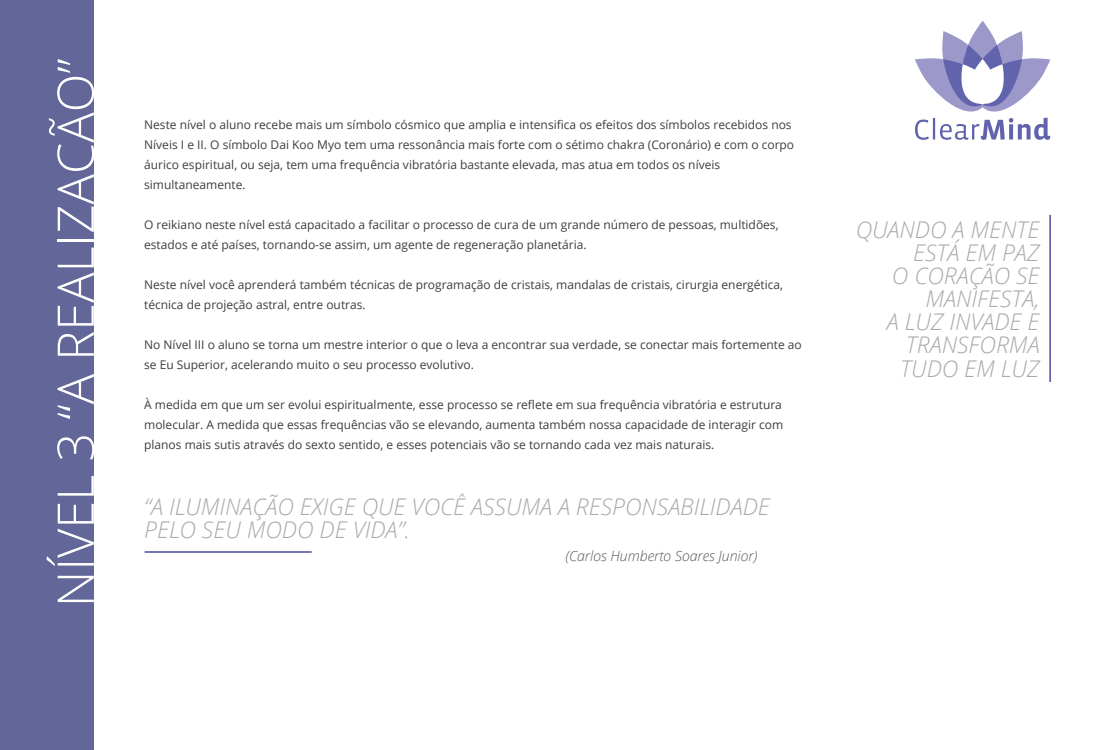
<style>
.page{position:relative;width:1100px;height:750px;background:#fff}
.page>*{position:absolute;margin:0;border:0;box-sizing:border-box;transform-origin:0 0}
.t1{font:300 50.6px "Open Sans";color:#fff}
.t2{font:italic 300 23px/23.1px "Open Sans";color:#a8a9ad;text-align:right}
.t3{font:italic 300 14.1px "Open Sans";color:#57585a}
.t4{font:12px/20px "Open Sans";color:#3e3e3f}
</style>
<div class="page">
<div style="left:0;top:0;width:94px;height:750px;background:#626698"></div>
<svg style="left:915px;top:21px;width:135px;height:119px"></svg>
<hr style="left:1049px;top:215px;width:2px;height:167px;background:#6164ad">
<hr style="left:145px;top:551px;width:167px;height:2px;background:#6164ad">
<h1 class="t1" style="left:41px;top:607px;width:550px;rotate:-90deg">NÍVEL 3 “A REALIZAÇÃO”</h1>
<p class="t4" style="left:144px;top:114px;width:651px">Neste nível o aluno recebe mais um símbolo cósmico que amplia e intensifica os efeitos dos símbolos recebidos nos Níveis I e II. O símbolo Dai Koo Myo tem uma ressonância mais forte com o sétimo chakra (Coronário) e com o corpo áurico espiritual, ou seja, tem uma frequência vibratória bastante elevada, mas atua em todos os níveis simultaneamente.</p>
<p class="t4" style="left:144px;top:214px;width:636px">O reikiano neste nível está capacitado a facilitar o processo de cura de um grande número de pessoas, multidões, estados e até países, tornando-se assim, um agente de regeneração planetária.</p>
<p class="t4" style="left:144px;top:274px;width:641px">Neste nível você aprenderá também técnicas de programação de cristais, mandalas de cristais, cirurgia energética, técnica de projeção astral, entre outras.</p>
<p class="t4" style="left:144px;top:334px;width:659px">No Nível III o aluno se torna um mestre interior o que o leva a encontrar sua verdade, se conectar mais fortemente ao se Eu Superior, acelerando muito o seu processo evolutivo.</p>
<p class="t4" style="left:144px;top:394px;width:641px;text-align:justify">À medida em que um ser evolui espiritualmente, esse processo se reflete em sua frequência vibratória e estrutura molecular. A medida que essas frequências vão se elevando, aumenta também nossa capacidade de interagir com planos mais sutis através do sexto sentido, e esses potenciais vão se tornando cada vez mais naturais.</p>
<h2 class="t2" style="left:144px;top:494px;width:627px;text-align:left">“A ILUMINAÇÃO EXIGE QUE VOCÊ ASSUMA A RESPONSABILIDADE<br>PELO SEU MODO DE VIDA”.</h2>
<p class="t3" style="left:565px;top:546px;width:193px">(Carlos Humberto Soares Junior)</p>
<h2 class="t2" style="left:856px;top:217px;width:185px">QUANDO A MENTE<br>ESTÁ EM PAZ<br>O CORAÇÃO SE<br>MANIFESTA,<br>A LUZ INVADE E<br>TRANSFORMA<br>TUDO EM LUZ</h2>
</div>
